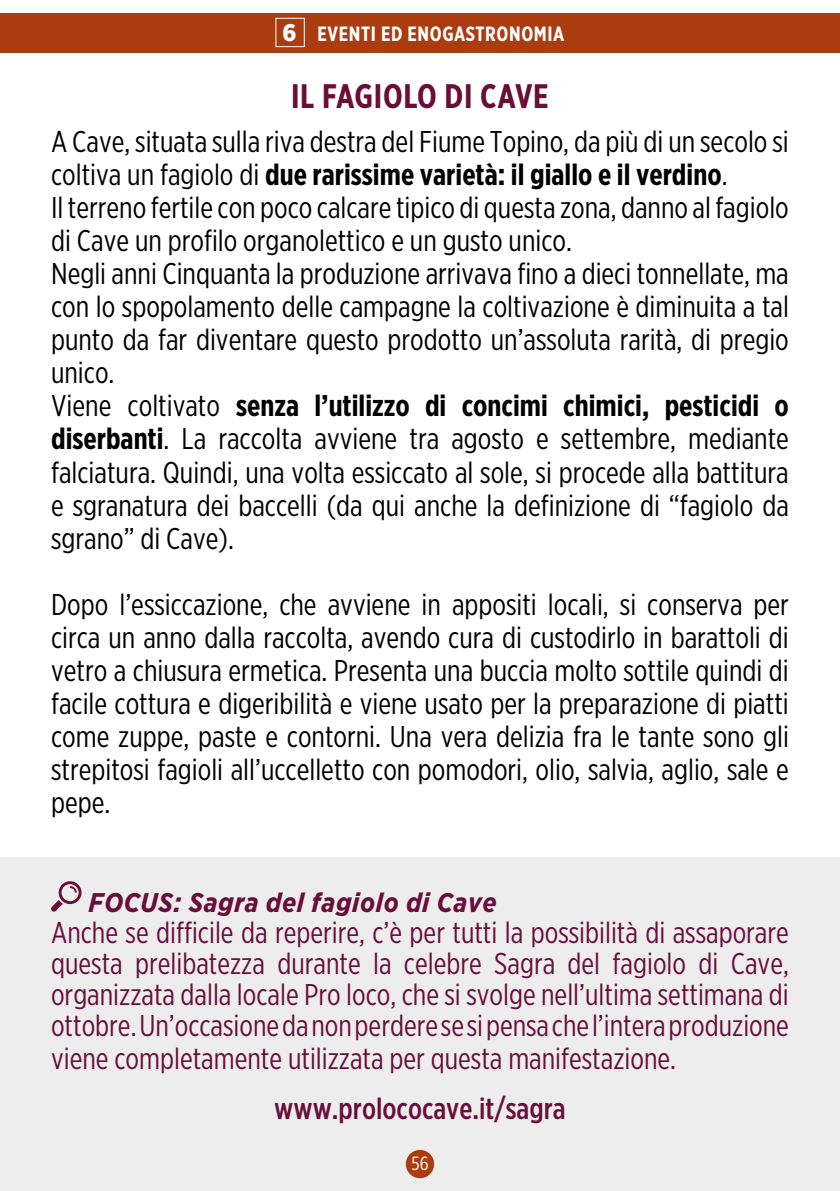
<style>
.page{position:relative;width:840px;height:1191px;background:#fff}
.page>*{position:absolute;margin:0;border:0;box-sizing:border-box;transform-origin:0 0}
.t1{font:700 34px "Gotham X Narrow";letter-spacing:.02em;color:#6a0e39}
.t2{font:30px/33px "Gotham X Narrow";color:#000}
.t3{font:30px/31.4px "Gotham X Narrow";color:#6a0e39;text-align:justify}
.t4{font:500 30px "Gotham X Narrow";color:#6a0e39}
.t5{font:italic 700 27px "Gotham Narrow";letter-spacing:.02em;color:#6a0e39}
.t6{font:700 20.6px "Gotham X Narrow";letter-spacing:.03em;color:#fff}
.t7{font:19px "Gotham X Narrow";color:#fff}
.s1{font-family:"Gotham Narrow";font-weight:900;font-size:24px}
.s2{font-weight:700}
</style>
<div class="page">
<div style="left:0;top:857px;width:839px;height:334px;background:#ededed"></div>
<svg style="left:51px;top:881px;width:30px;height:30px"></svg>
<div style="left:0;top:13px;width:839px;height:39px;background:#ab3c10"></div>
<div style="left:405px;top:1149px;width:29px;height:29px;background:#ab3c10;border-radius:50%"></div>
<div style="left:275px;top:18px;width:29px;height:29px;background:#ab3c10;border:1px solid #fff"></div>
<p class="t6" style="left:282px;top:21px;width:283px"><span class="s1">6</span> EVENTI ED ENOGASTRONOMIA</p>
<p class="t1" style="left:291px;top:75px;width:259px">IL FAGIOLO DI CAVE</p>
<p class="t2" style="left:51px;top:125px;width:739px">A Cave, situata sulla riva destra del Fiume Topino, da più di un secolo si coltiva un fagiolo di <span class="s2">due rarissime varietà: il giallo e il verdino</span>.<br>Il terreno fertile con poco calcare tipico di questa zona, danno al fagiolo di Cave un profilo organolettico e un gusto unico.<br>Negli anni Cinquanta la produzione arrivava fino a dieci tonnellate, ma con lo spopolamento delle campagne la coltivazione è diminuita a tal punto da far diventare questo prodotto un’assoluta rarità, di pregio unico.<br>Viene coltivato <span class="s2">senza l’utilizzo di concimi chimici, pesticidi o diserbanti</span>. La raccolta avviene tra agosto e settembre, mediante falciatura. Quindi, una volta essiccato al sole, si procede alla battitura e sgranatura dei baccelli (da qui anche la definizione di “fagiolo da sgrano” di Cave).</p>
<p class="t2" style="left:51px;top:587px;width:739px;text-align:justify">Dopo l’essiccazione, che avviene in appositi locali, si conserva per circa un anno dalla raccolta, avendo cura di custodirlo in barattoli di vetro a chiusura ermetica. Presenta una buccia molto sottile quindi di facile cottura e digeribilità e viene usato per la preparazione di piatti come zuppe, paste e contorni. Una vera delizia fra le tante sono gli strepitosi fagioli all’uccelletto con pomodori, olio, salvia, aglio, sale e pepe.</p>
<p class="t5" style="left:89px;top:884px;width:409px">FOCUS: Sagra del fagiolo di Cave</p>
<p class="t3" style="left:51px;top:916px;width:739px">Anche se difficile da reperire, c’è per tutti la possibilità di assaporare questa prelibatezza durante la celebre Sagra del fagiolo di Cave, organizzata dalla locale Pro loco, che si svolge nell’ultima settimana di ottobre. Un’occasione da non perdere se si pensa che l’intera produzione viene completamente utilizzata per questa manifestazione.</p>
<p class="t4" style="left:274px;top:1090px;width:293px">www.prolococave.it/sagra</p>
<p class="t7" style="left:411px;top:1152px;width:19px">56</p>
</div>
